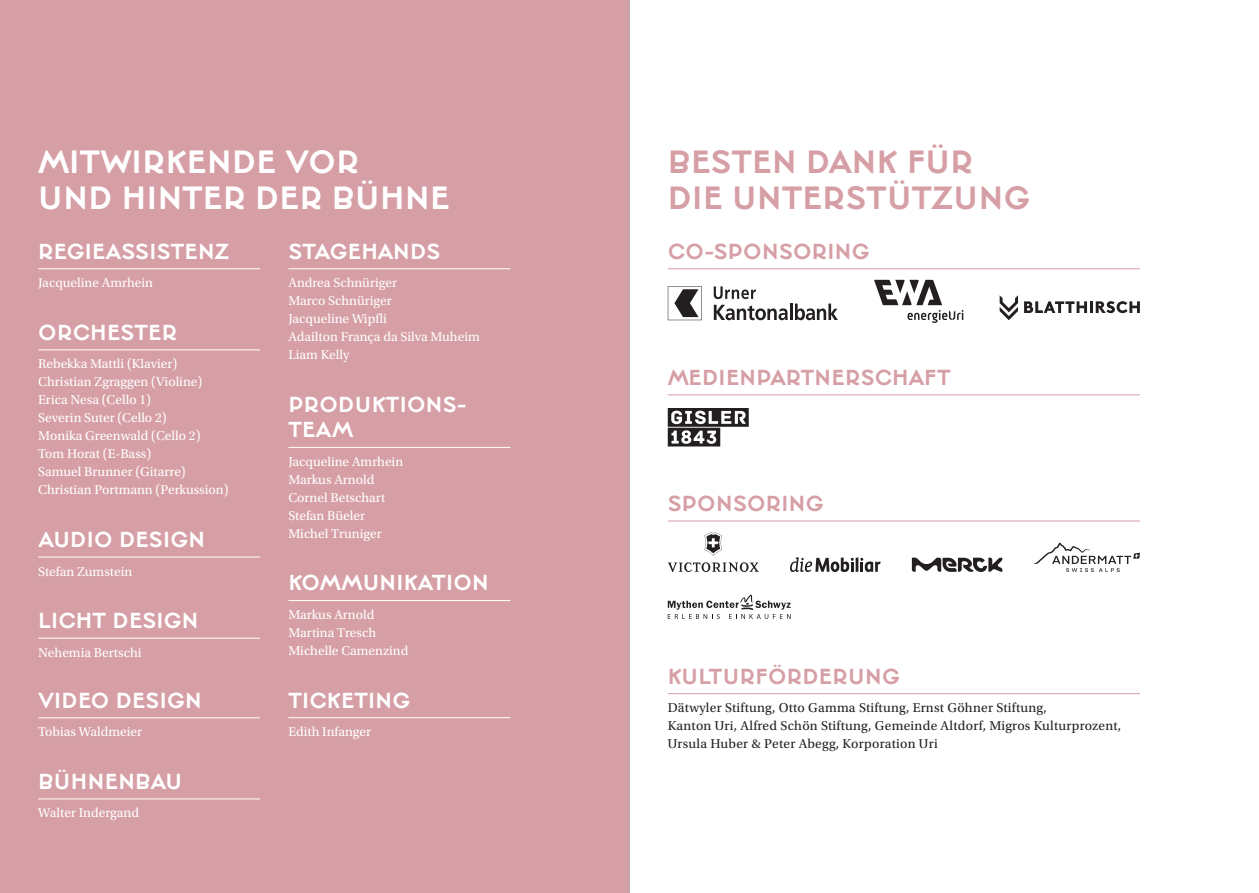
<style>
.page{position:relative;width:1259px;height:893px;background:#fff}
.page>*{position:absolute;margin:0;border:0;box-sizing:border-box;transform-origin:0 0}
.t1{font:30px/36px "Broadacre Medium 0";letter-spacing:.02em;color:#fff}
.t2{font:30px/36px "Broadacre Medium 0";letter-spacing:.02em;color:#d69fa6}
.t3{font:20.25px/25.5px "Broadacre Medium 0";letter-spacing:.02em;color:#fff}
.t4{font:20.25px "Broadacre Medium 0";letter-spacing:.02em;color:#d69fa6}
.t5{font:20.25px "Broadacre Medium 0";color:#fff}
.t6{font:13.5px/18px "Utopia Std";color:#fff}
.t7{font:13.5px/18px "Utopia Std";letter-spacing:.02em;color:#231f20}
</style>
<div class="page">
<div style="left:0;top:0;width:629px;height:893px;background:#d69fa6"></div>
<hr style="left:38px;top:268px;width:222px;height:1px;background:#fff">
<hr style="left:38px;top:349px;width:222px;height:1px;background:#fff">
<hr style="left:38px;top:557px;width:222px;height:1px;background:#fff">
<hr style="left:38px;top:638px;width:222px;height:1px;background:#fff">
<hr style="left:38px;top:717px;width:222px;height:1px;background:#fff">
<hr style="left:38px;top:798px;width:222px;height:1px;background:#fff">
<hr style="left:288px;top:268px;width:222px;height:1px;background:#fff">
<hr style="left:288px;top:447px;width:222px;height:1px;background:#fff">
<hr style="left:288px;top:600px;width:222px;height:1px;background:#fff">
<hr style="left:288px;top:717px;width:222px;height:1px;background:#fff">
<hr style="left:668px;top:268px;width:472px;height:1px;background:#d69fa6">
<hr style="left:668px;top:394px;width:472px;height:1px;background:#d69fa6">
<hr style="left:668px;top:521px;width:472px;height:1px;background:#d69fa6">
<hr style="left:668px;top:693px;width:472px;height:1px;background:#d69fa6">
<svg style="left:714px;top:286px;width:124px;height:34px"></svg>
<svg style="left:668px;top:286px;width:34px;height:34px"></svg>
<svg style="left:668px;top:408px;width:81px;height:38px"></svg>
<svg style="left:874px;top:280px;width:89px;height:43px"></svg>
<svg style="left:668px;top:562px;width:91px;height:10px"></svg>
<svg style="left:704px;top:532px;width:18px;height:24px"></svg>
<svg style="left:790px;top:557px;width:90px;height:15px"></svg>
<svg style="left:1033px;top:542px;width:107px;height:30px"></svg>
<svg style="left:912px;top:558px;width:90px;height:14px"></svg>
<svg style="left:1024px;top:301px;width:116px;height:12px"></svg>
<svg style="left:999px;top:295px;width:19px;height:25px"></svg>
<svg style="left:668px;top:595px;width:122px;height:24px"></svg>
<hr style="left:629px;top:0;width:1px;height:893px;background:#a8a9ad">
<h1 class="t1" style="left:38px;top:142px;width:413px">MITWIRKENDE VOR<br>UND HINTER DER BÜHNE</h1>
<h2 class="t3" style="left:38px;top:238px;width:192px">REGIEASSISTENZ</h2>
<p class="t6" style="left:38px;top:274px;width:116px">Jacqueline Amrhein</p>
<h2 class="t3" style="left:38px;top:319px;width:140px">ORCHESTER</h2>
<p class="t6" style="left:38px;top:355px;width:192px">Rebekka Mattli (Klavier)<br>Christian Zgraggen (Violine)<br>Erica Nesa (Cello 1)<br>Severin Suter (Cello 2)<br>Monika Greenwald (Cello 2)<br>Tom Horat (E-Bass)<br>Samuel Brunner (Gitarre)<br>Christian Portmann (Perkussion)</p>
<h2 class="t3" style="left:38px;top:526px;width:168px">AUDIO DESIGN</h2>
<p class="t6" style="left:38px;top:562px;width:95px">Stefan Zumstein</p>
<h2 class="t3" style="left:38px;top:607px;width:162px">LICHT DESIGN</h2>
<p class="t6" style="left:38px;top:643px;width:105px">Nehemia Bertschi</p>
<h2 class="t3" style="left:38px;top:687px;width:165px">VIDEO DESIGN</h2>
<p class="t6" style="left:38px;top:723px;width:105px">Tobias Waldmeier</p>
<h2 class="t3" style="left:38px;top:768px;width:145px">BÜHNENBAU</h2>
<p class="t6" style="left:38px;top:804px;width:102px">Walter Indergand</p>
<h2 class="t5" style="left:288px;top:238px;width:153px">STAGEHANDS</h2>
<p class="t6" style="left:288px;top:274px;width:193px">Andrea Schnüriger<br>Marco Schnüriger<br>Jacqueline Wipfli<br>Adailton França da Silva Muheim<br>Liam Kelly</p>
<h2 class="t3" style="left:288px;top:391px;width:180px">PRODUKTIONS-<br>TEAM</h2>
<p class="t6" style="left:288px;top:453px;width:116px">Jacqueline Amrhein<br>Markus Arnold<br>Cornel Betschart<br>Stefan Büeler<br>Michel Truniger</p>
<h2 class="t3" style="left:288px;top:569px;width:202px">KOMMUNIKATION</h2>
<p class="t6" style="left:288px;top:606px;width:121px">Markus Arnold<br>Martina Tresch<br>Michelle Camenzind</p>
<h2 class="t3" style="left:288px;top:686px;width:124px">TICKETING</h2>
<p class="t6" style="left:288px;top:723px;width:84px">Edith Infanger</p>
<h1 class="t2" style="left:668px;top:142px;width:364px">BESTEN DANK FÜR<br>DIE UNTERSTÜTZUNG</h1>
<h2 class="t4" style="left:668px;top:238px;width:204px">CO-SPONSORING</h2>
<h2 class="t4" style="left:668px;top:364px;width:284px">MEDIENPARTNERSCHAFT</h2>
<h2 class="t4" style="left:668px;top:490px;width:158px">SPONSORING</h2>
<h2 class="t4" style="left:668px;top:663px;width:234px">KULTURFÖRDERUNG</h2>
<p class="t7" style="left:668px;top:699px;width:455px">Dätwyler Stiftung, Otto Gamma Stiftung, Ernst Göhner Stiftung,<br>Kanton Uri, Alfred Schön Stiftung, Gemeinde Altdorf, Migros Kulturprozent,<br>Ursula Huber &amp; Peter Abegg, Korporation Uri</p>
</div>
